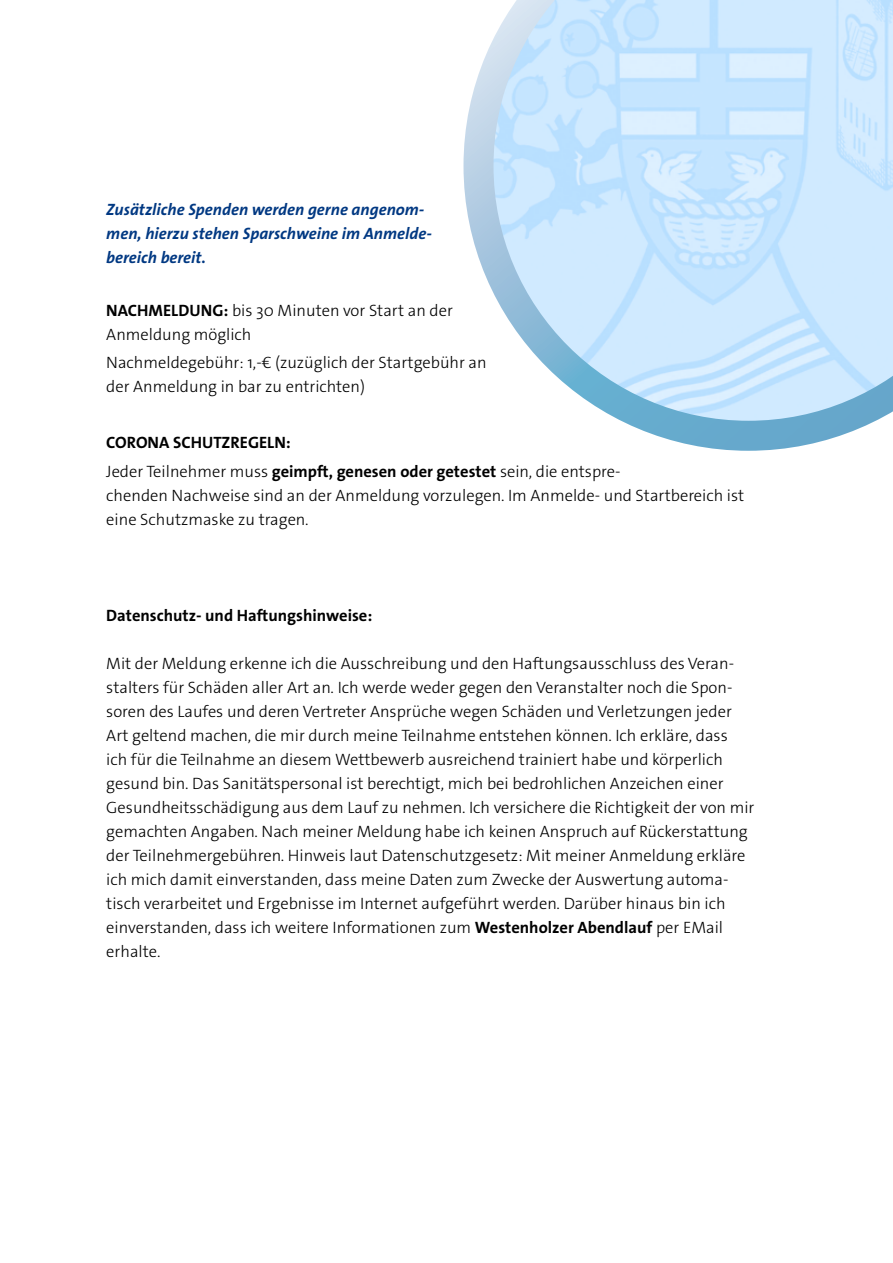
<style>
.page{position:relative;width:893px;height:1263px;background:#fff}
.page>*{position:absolute;margin:0;border:0;box-sizing:border-box;transform-origin:0 0}
.t1{font:300 16.5px/24px "The Sans Os F";color:#000}
.t2{font:700 16.5px/28.2px "The Sans Os F";color:#000}
.t3{font:italic 700 16.5px/24px "The Sans Os F";color:#003882}
.s1{font-weight:700}
.s2{font-weight:300}
</style>
<div class="page">
<svg style="left:463px;top:0;width:430px;height:451px;background:#c9e5fa"></svg>
<p class="t3" style="left:106px;top:198px;width:327px">Zusätzliche Spenden werden gerne angenom&shy;men, hierzu stehen Sparschweine im Anmelde&shy;bereich bereit.</p>
<p class="t1" style="left:106px;top:298px;width:348px"><span class="s1">NACHMELDUNG:</span> bis 30 Minuten vor Start an der<br>Anmeldung möglich</p>
<p class="t1" style="left:106px;top:350px;width:382px">Nachmeldegebühr: 1,-€ (zuzüglich der Startgebühr an der Anmeldung in bar zu entrichten)</p>
<p class="t2" style="left:106px;top:429px;width:516px">CORONA SCHUTZREGELN:<br><span class="s2">Jeder Teilnehmer muss</span> geimpft, genesen oder getestet <span class="s2">sein, die entspre-</span></p>
<p class="t1" style="left:106px;top:483px;width:639px">chenden Nachweise sind an der Anmeldung vorzulegen. Im Anmelde- und Startbereich ist eine Schutzmaske zu tragen.</p>
<p class="t2" style="left:106px;top:601px;width:268px">Datenschutz- und Haftungshinweise:</p>
<p class="t1" style="left:106px;top:651px;width:650px">Mit der Meldung erkenne ich die Ausschreibung und den Haftungsausschluss des Veran&shy;stalters für Schäden aller Art an. Ich werde weder gegen den Veranstalter noch die Spon&shy;soren des Laufes und deren Vertreter Ansprüche wegen Schäden und Verletzungen jeder Art geltend machen, die mir durch meine Teilnahme entstehen können. Ich erkläre, dass<br>ich für die Teilnahme an diesem Wettbewerb ausreichend trainiert habe und körperlich gesund bin. Das Sanitätspersonal ist berechtigt, mich bei bedrohlichen Anzeichen einer Gesundheitsschädigung aus dem Lauf zu nehmen. Ich versichere die Richtigkeit der von mir gemachten Angaben. Nach meiner Meldung habe ich keinen Anspruch auf Rückerstattung der Teilnehmergebühren. Hinweis laut Datenschutzgesetz: Mit meiner Anmeldung erkläre ich mich damit einverstanden, dass meine Daten zum Zwecke der Auswertung automa&shy;tisch verarbeitet und Ergebnisse im Internet aufgeführt werden. Darüber hinaus bin ich einverstanden, dass ich weitere Informationen zum <span class="s1">Westenholzer Abendlauf</span> per EMail erhalte.</p>
</div>
